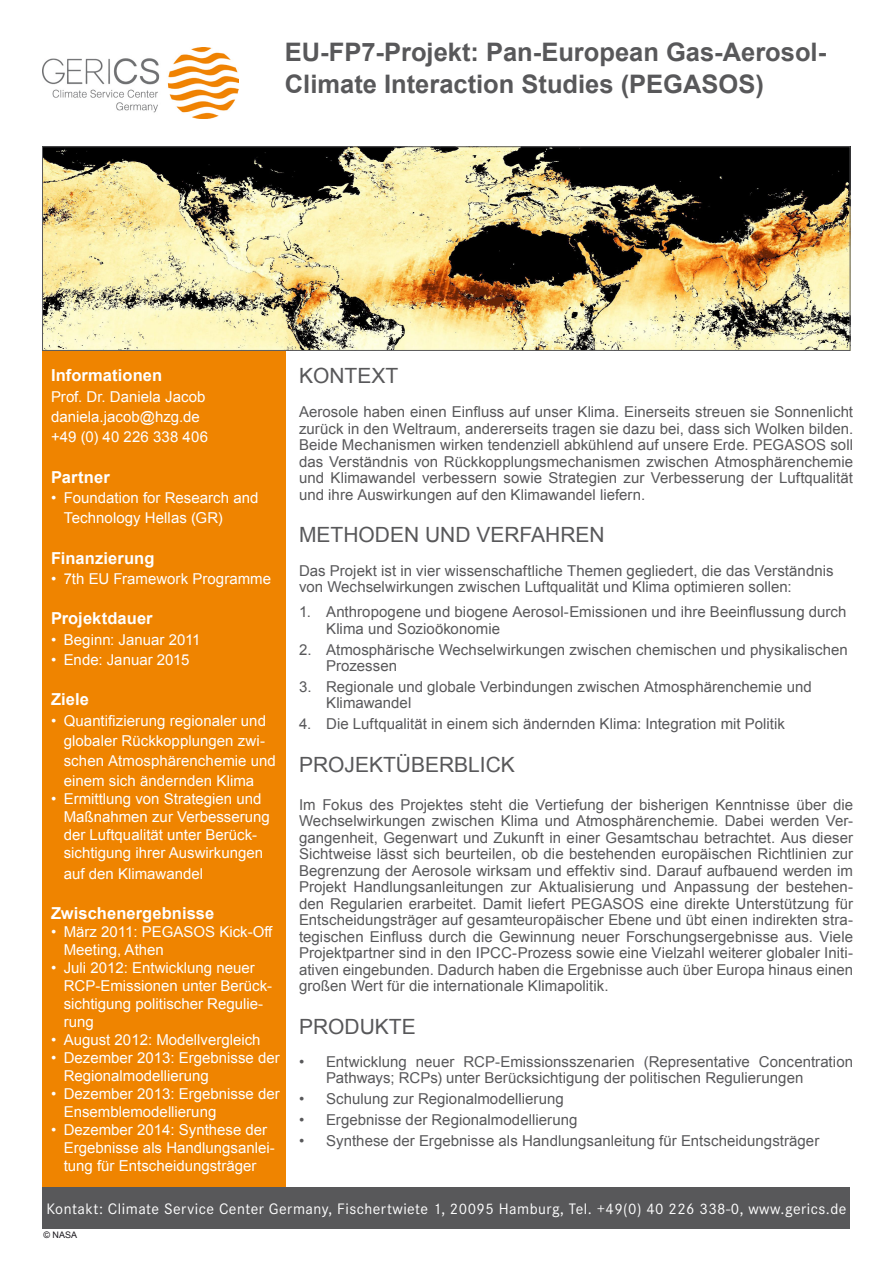
<style>
.page{position:relative;width:893px;height:1263px;background:#fff}
.page>*{position:absolute;margin:0;border:0;box-sizing:border-box;transform-origin:0 0}
.t1{font:700 25.5px/31.5px "Arial";color:#58585a}
.t2{font:21px "Arial";color:#58585a}
.t3{font:700 16.5px "Arial";letter-spacing:.005em;color:#fff}
.t4{font:15.75px "Corporate S";letter-spacing:.03em;color:#fff}
.t5{font:15px/16.5px "Arial";letter-spacing:.005em;color:#58585a}
.t6{font:15px/18px "Arial";color:#fff}
.t7{font:9px "Arial";color:#1a171c}
</style>
<div class="page">
<div style="left:43px;top:351px;width:243px;height:840px;background:#ef8400"></div>
<img style="left:44px;top:149px;width:804px;height:200px">
<div style="left:42px;top:147px;width:808px;height:204px;border:1px solid #58585a"></div>
<img style="left:43px;top:48px;width:195px;height:70px">
<div style="left:43px;top:1187px;width:807px;height:42px;background:#58585a"></div>
<p class="t1" style="left:285px;top:37px;width:543px">EU-FP7-Projekt: Pan-European Gas-Aerosol-<br>Climate Interaction Studies (PEGASOS)</p>
<p class="t3" style="left:51px;top:365px;width:113px">Informationen</p>
<p class="t6" style="left:51px;top:387px;width:156px">Prof. Dr. Daniela Jacob</p>
<p class="t6" style="left:51px;top:408px;width:150px">daniela.jacob@hzg.de</p>
<p class="t6" style="left:51px;top:428px;width:159px">+49 (0) 40 226 338 406</p>
<p class="t3" style="left:51px;top:466px;width:60px">Partner</p>
<p class="t6" style="left:64px;top:487px;width:196px;line-height:20.2px;text-indent:-13px">• Foundation for Research and<br>Technology Hellas (GR)</p>
<p class="t3" style="left:51px;top:547px;width:105px">Finanzierung</p>
<p class="t6" style="left:51px;top:570px;width:222px">• 7th EU Framework Programme</p>
<p class="t3" style="left:51px;top:608px;width:103px">Projektdauer</p>
<p class="t6" style="left:51px;top:630px;width:151px">• Beginn: Januar 2011</p>
<p class="t6" style="left:51px;top:651px;width:140px">• Ende: Januar 2015</p>
<p class="t3" style="left:51px;top:689px;width:39px">Ziele</p>
<p class="t6" style="left:64px;top:710px;width:214px;line-height:20.2px;text-indent:-13px">• Quantifizierung regionaler und globaler Rückkopplungen zwi&shy;schen Atmosphärenchemie und einem sich ändernden Klima</p>
<p class="t6" style="left:64px;top:790px;width:207px;text-indent:-13px">• Ermittlung von Strategien und<br>Maßnahmen zur Verbesserung der Luftqualität unter Berück&shy;sichtigung ihrer Auswirkungen</p>
<p class="t6" style="left:64px;top:864px;width:141px">auf den Klimawandel</p>
<p class="t3" style="left:51px;top:902px;width:165px">Zwischenergebnisse</p>
<p class="t6" style="left:64px;top:923px;width:210px;text-indent:-13px">• März 2011: PEGASOS Kick-Off<br>Meeting, Athen</p>
<p class="t6" style="left:64px;top:959px;width:210px;text-indent:-13px">• Juli 2012: Entwicklung neuer<br>RCP-Emissionen unter Berück&shy;sichtigung politischer Regulie&shy;rung</p>
<p class="t6" style="left:51px;top:1031px;width:211px">• August 2012: Modellvergleich</p>
<p class="t6" style="left:64px;top:1049px;width:217px;text-indent:-13px">• Dezember 2013: Ergebnisse der<br>Regionalmodellierung</p>
<p class="t6" style="left:64px;top:1085px;width:217px;text-indent:-13px">• Dezember 2013: Ergebnisse der<br>Ensemblemodellierung</p>
<p class="t6" style="left:64px;top:1121px;width:212px;text-indent:-13px">• Dezember 2014: Synthese der<br>Ergebnisse als Handlungsanlei&shy;tung für Entscheidungsträger</p>
<p class="t2" style="left:299px;top:362px;width:101px">KONTEXT</p>
<p class="t5" style="left:299px;top:404px;width:556px;text-align:justify">Aerosole haben einen Einfluss auf unser Klima. Einerseits streuen sie Sonnenlicht zurück in den Weltraum, andererseits tragen sie dazu bei, dass sich Wolken bilden.<br>Beide Mechanismen wirken tendenziell abkühlend auf unsere Erde. PEGASOS soll das Verständnis von Rückkopplungsmechanismen zwischen Atmosphärenchemie und Klimawandel verbessern sowie Strategien zur Verbesserung der Luftqualität und ihre Auswirkungen auf den Klimawandel liefern.</p>
<p class="t2" style="left:299px;top:521px;width:307px">METHODEN UND VERFAHREN</p>
<p class="t5" style="left:299px;top:562px;width:536px">Das Projekt ist in vier wissenschaftliche Themen gegliedert, die das Verständnis von Wechselwirkungen zwischen Luftqualität und Klima optimieren sollen:</p>
<p class="t5" style="left:326px;top:604px;width:522px;text-indent:-27px">1. Anthropogene und biogene Aerosol-Emissionen und ihre Beeinflussung durch<br>Klima und Sozioökonomie</p>
<p class="t5" style="left:326px;top:641px;width:523px;text-indent:-27px">2. Atmosphärische Wechselwirkungen zwischen chemischen und physikalischen<br>Prozessen</p>
<p class="t5" style="left:326px;top:678px;width:487px;text-indent:-27px">3. Regionale und globale Verbindungen zwischen Atmosphärenchemie und<br>Klimawandel</p>
<p class="t5" style="left:299px;top:716px;width:487px">4. Die Luftqualität in einem sich ändernden Klima: Integration mit Politik</p>
<p class="t2" style="left:299px;top:751px;width:217px">PROJEKTÜBERBLICK</p>
<p class="t5" style="left:299px;top:796px;width:556px;text-align:justify">Im Fokus des Projektes steht die Vertiefung der bisherigen Kenntnisse über die Wechselwirkungen zwischen Klima und Atmosphärenchemie. Dabei werden Ver&shy;gangenheit, Gegenwart und Zukunft in einer Gesamtschau betrachtet. Aus dieser Sichtweise lässt sich beurteilen, ob die bestehenden europäischen Richtlinien zur Begrenzung der Aerosole wirksam und effektiv sind. Darauf aufbauend werden im Projekt Handlungsanleitungen zur Aktualisierung und Anpassung der bestehen&shy;den Regularien erarbeitet. Damit liefert PEGASOS eine direkte Unterstützung für Entscheidungsträger auf gesamteuropäischer Ebene und übt einen indirekten stra&shy;tegischen Einfluss durch die Gewinnung neuer Forschungsergebnisse aus. Viele Projektpartner sind in den IPCC-Prozess sowie eine Vielzahl weiterer globaler Initi&shy;ativen eingebunden. Dadurch haben die Ergebnisse auch über Europa hinaus einen großen Wert für die internationale Klimapolitik.</p>
<p class="t2" style="left:299px;top:1013px;width:118px">PRODUKTE</p>
<p class="t5" style="left:326px;top:1053px;width:528px;text-indent:-27px">• Entwicklung neuer RCP-Emissionsszenarien (Representative Concentration<br>Pathways; RCPs) unter Berücksichtigung der politischen Regulierungen</p>
<p class="t5" style="left:299px;top:1091px;width:266px">• Schulung zur Regionalmodellierung</p>
<p class="t5" style="left:299px;top:1111px;width:280px">• Ergebnisse der Regionalmodellierung</p>
<p class="t5" style="left:299px;top:1132px;width:522px">• Synthese der Ergebnisse als Handlungsanleitung für Entscheidungsträger</p>
<p class="t4" style="left:46px;top:1200px;width:802px">Kontakt: Climate Service Center Germany, Fischertwiete 1, 20095 Hamburg, Tel. +49(0) 40 226 338-0, www.gerics.de</p>
<p class="t7" style="left:43px;top:1229px;width:35px">© NASA</p>
</div>
